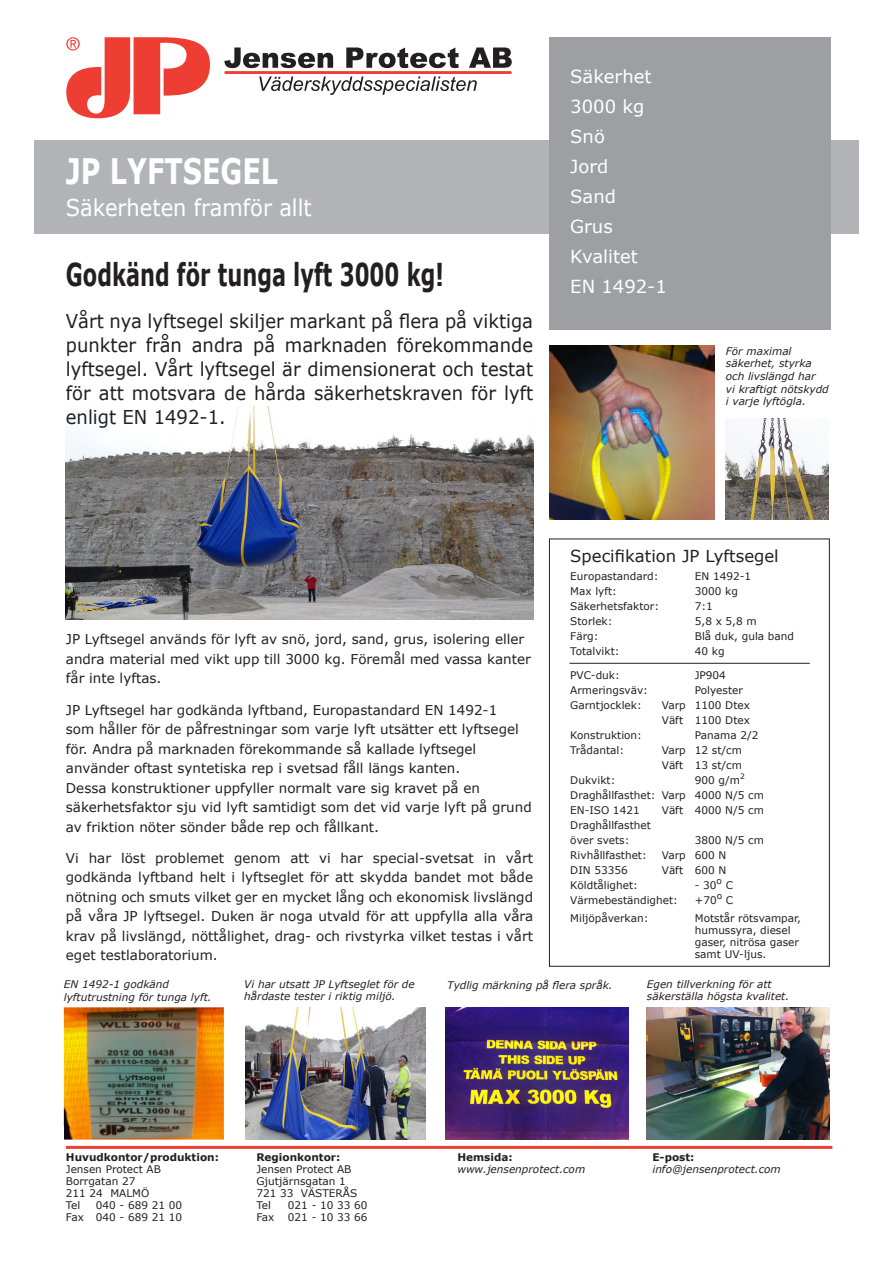
<style>
.page{position:relative;width:893px;height:1263px;background:#fff}
.page>*{position:absolute;margin:0;border:0;box-sizing:border-box;transform-origin:0 0}
.t1{font:700 35.1px "Verdana";color:#fff;scale:.77 1}
.t2{font:700 31.5px "Verdana";color:#231f20;scale:.67 1}
.t3{font:23.1px "Verdana";color:#fff;scale:.91 1}
.t4{font:19.05px/24px "Verdana";color:#231f20;text-align:justify;scale:.94 1}
.t5{font:18px "Verdana";color:#fff}
.t6{font:16.5px "Verdana";color:#231f20}
.t7{font:13.5px/19.5px "Verdana";color:#231f20}
.t8{font:10.5px/12px "Verdana";color:#231f20}
.t9{font:italic 10.5px/12.6px "Verdana";color:#231f20}
.t10{font:700 10.5px "Verdana";color:#231f20}
</style>
<div class="page">
<img style="left:66px;top:407px;width:467px;height:213px">
<div style="left:34px;top:140px;width:825px;height:94px;background:#b2b3b7"></div>
<div style="left:549px;top:37px;width:281px;height:293px;background:#9d9fa2"></div>
<img style="left:647px;top:1008px;width:183px;height:132px">
<img style="left:245px;top:1007px;width:180px;height:132px">
<img style="left:446px;top:1007px;width:182px;height:132px">
<hr style="left:66px;top:1146px;width:766px;height:3px;background:#ee3e34">
<svg style="left:66px;top:37px;width:144px;height:81px"></svg>
<svg style="left:224px;top:47px;width:288px;height:21px"></svg>
<svg style="left:259px;top:76px;width:218px;height:19px"></svg>
<hr style="left:224px;top:71px;width:288px;height:3px;background:#ee3e34">
<img style="left:64px;top:1007px;width:160px;height:132px">
<div style="left:549px;top:539px;width:281px;height:428px;border:1px solid #231f20"></div>
<img style="left:550px;top:345px;width:165px;height:174px">
<img style="left:726px;top:419px;width:103px;height:100px">
<hr style="left:569px;top:663px;width:241px;height:1px;background:#231f20">
<p class="t1" style="left:66px;top:146px;width:277px">JP LYFTSEGEL</p>
<p class="t3" style="left:66px;top:191px;width:272px">Säkerheten framför allt</p>
<p class="t2" style="left:66px;top:252px;width:566px">Godkänd för tunga lyft 3000 kg!</p>
<p class="t4" style="left:66px;top:309px;width:498px">Vårt nya lyftsegel skiljer markant på flera på viktiga punkter från andra på marknaden förekommande lyftsegel. Vårt lyftsegel är dimensionerat och testat för att motsvara de hårda säkerhetskraven för lyft enligt EN 1492-1.</p>
<p class="t5" style="left:570px;top:64px;width:83px">Säkerhet</p>
<p class="t5" style="left:570px;top:94px;width:75px">3000 kg</p>
<p class="t5" style="left:570px;top:124px;width:36px">Snö</p>
<p class="t5" style="left:570px;top:154px;width:40px">Jord</p>
<p class="t5" style="left:570px;top:184px;width:47px">Sand</p>
<p class="t5" style="left:570px;top:214px;width:44px">Grus</p>
<p class="t5" style="left:570px;top:244px;width:69px">Kvalitet</p>
<p class="t5" style="left:570px;top:274px;width:98px">EN 1492-1</p>
<p class="t9" style="left:726px;top:345px;width:104px">För maximal säkerhet, styrka och livslängd har<br>vi kraftigt nötskydd i varje lyftögla.</p>
<p class="t7" style="left:66px;top:629px;width:466px">JP Lyftsegel används för lyft av snö, jord, sand, grus, isolering eller andra material med vikt upp till 3000 kg. Föremål med vassa kanter får inte lyftas.</p>
<p class="t7" style="left:66px;top:700px;width:467px">JP Lyftsegel har godkända lyftband, Europastandard EN 1492-1<br>som håller för de påfrestningar som varje lyft utsätter ett lyftsegel för. Andra på marknaden förekommande så kallade lyftsegel använder oftast syntetiska rep i svetsad fåll längs kanten.<br>Dessa konstruktioner uppfyller normalt vare sig kravet på en säkerhetsfaktor sju vid lyft samtidigt som det vid varje lyft på grund av friktion nöter sönder både rep och fållkant.</p>
<p class="t7" style="left:66px;top:848px;width:469px;text-align:justify">Vi har löst problemet genom att vi har special-svetsat in vårt godkända lyftband helt i lyftseglet för att skydda bandet mot både nötning och smuts vilket ger en mycket lång och ekonomisk livslängd på våra JP lyftsegel. Duken är noga utvald för att uppfylla alla våra krav på livslängd, nöttålighet, drag- och rivstyrka vilket testas i vårt eget testlaboratorium.</p>
<p class="t6" style="left:570px;top:544px;width:210px">Specifikation JP Lyftsegel</p>
<p class="t8" style="left:570px;top:570px;width:90px">Europastandard:</p>
<p class="t8" style="left:695px;top:570px;width:58px">EN 1492-1</p>
<p class="t8" style="left:570px;top:585px;width:48px">Max lyft:</p>
<p class="t8" style="left:695px;top:585px;width:45px">3000 kg</p>
<p class="t8" style="left:570px;top:600px;width:90px">Säkerhetsfaktor:</p>
<p class="t8" style="left:695px;top:600px;width:20px">7:1</p>
<p class="t8" style="left:570px;top:615px;width:44px">Storlek:</p>
<p class="t8" style="left:695px;top:615px;width:63px">5,8 x 5,8 m</p>
<p class="t8" style="left:570px;top:630px;width:30px">Färg:</p>
<p class="t8" style="left:695px;top:630px;width:101px">Blå duk, gula band</p>
<p class="t8" style="left:570px;top:645px;width:51px">Totalvikt:</p>
<p class="t8" style="left:695px;top:645px;width:31px">40 kg</p>
<p class="t8" style="left:570px;top:669px;width:51px">PVC-duk:</p>
<p class="t8" style="left:695px;top:669px;width:33px">JP904</p>
<p class="t8" style="left:570px;top:684px;width:79px">Armeringsväv:</p>
<p class="t8" style="left:695px;top:684px;width:50px">Polyester</p>
<p class="t8" style="left:570px;top:699px;width:73px">Garntjocklek:</p>
<p class="t8" style="left:662px;top:699px;width:90px">Varp 1100 Dtex</p>
<p class="t8" style="left:662px;top:714px;width:90px">Väft 1100 Dtex</p>
<p class="t8" style="left:570px;top:729px;width:73px">Konstruktion:</p>
<p class="t8" style="left:695px;top:729px;width:65px">Panama 2/2</p>
<p class="t8" style="left:570px;top:744px;width:55px">Trådantal:</p>
<p class="t8" style="left:662px;top:744px;width:82px">Varp 12 st/cm</p>
<p class="t8" style="left:662px;top:759px;width:82px">Väft 13 st/cm</p>
<p class="t8" style="left:570px;top:774px;width:47px">Dukvikt:</p>
<p class="t8" style="left:695px;top:774px;width:52px">900 g/m<sup>2</sup></p>
<p class="t8" style="left:570px;top:789px;width:195px">Draghållfasthet: Varp 4000 N/5 cm</p>
<p class="t8" style="left:570px;top:804px;width:71px">EN-ISO 1421</p>
<p class="t8" style="left:662px;top:804px;width:104px">Väft 4000 N/5 cm</p>
<p class="t8" style="left:570px;top:819px;width:82px">Draghållfasthet</p>
<p class="t8" style="left:570px;top:834px;width:61px">över svets:</p>
<p class="t8" style="left:695px;top:834px;width:71px">3800 N/5 cm</p>
<p class="t8" style="left:570px;top:849px;width:78px">Rivhållfasthet:</p>
<p class="t8" style="left:662px;top:849px;width:66px">Varp 600 N</p>
<p class="t8" style="left:570px;top:864px;width:59px">DIN 53356</p>
<p class="t8" style="left:662px;top:864px;width:66px">Väft 600 N</p>
<p class="t8" style="left:570px;top:879px;width:69px">Köldtålighet:</p>
<p class="t8" style="left:695px;top:879px;width:40px">- 30<sup>o</sup> C</p>
<p class="t8" style="left:570px;top:894px;width:109px">Värmebeständighet:</p>
<p class="t8" style="left:695px;top:894px;width:40px">+70<sup>o</sup> C</p>
<p class="t8" style="left:570px;top:912px;width:80px">Miljöpåverkan:</p>
<p class="t8" style="left:695px;top:912px;width:108px">Motstår rötsvampar,</p>
<p class="t8" style="left:695px;top:924px;width:106px">humussyra, diesel gaser, nitrösa gaser</p>
<p class="t8" style="left:695px;top:948px;width:73px">samt UV-ljus.</p>
<p class="t9" style="left:447px;top:978px;width:167px">Tydlig märkning på flera språk.</p>
<p class="t9" style="left:64px;top:978px;width:149px">EN 1492-1 godkänd lyftutrustning för tunga lyft.</p>
<p class="t9" style="left:244px;top:977px;width:172px">Vi har utsatt JP Lyftseglet för de hårdaste tester i riktig miljö.</p>
<p class="t9" style="left:647px;top:977px;width:144px">Egen tillverkning för att säkerställa högsta kvalitet.</p>
<p class="t10" style="left:66px;top:1149px;width:155px">Huvudkontor/produktion:</p>
<p class="t10" style="left:256px;top:1149px;width:85px">Regionkontor:</p>
<p class="t10" style="left:457px;top:1149px;width:57px">Hemsida:</p>
<p class="t10" style="left:652px;top:1149px;width:43px">E-post:</p>
<p class="t8" style="left:66px;top:1163px;width:97px">Jensen Protect AB</p>
<p class="t8" style="left:256px;top:1163px;width:97px">Jensen Protect AB</p>
<p class="t9" style="left:457px;top:1162px;width:129px">www.jensenprotect.com</p>
<p class="t9" style="left:652px;top:1162px;width:130px">info@jensenprotect.com</p>
<p class="t8" style="left:66px;top:1175px;width:71px">Borrgatan 27</p>
<p class="t8" style="left:256px;top:1175px;width:91px">Gjutjärnsgatan 1</p>
<p class="t8" style="left:66px;top:1187px;width:85px">211 24 MALMÖ</p>
<p class="t8" style="left:256px;top:1187px;width:102px">721 33 VÄSTERÅS</p>
<p class="t8" style="left:66px;top:1199px;width:16px">Tel</p>
<p class="t8" style="left:96px;top:1199px;width:88px">040 - 689 21 00</p>
<p class="t8" style="left:256px;top:1199px;width:16px">Tel</p>
<p class="t8" style="left:288px;top:1199px;width:81px">021 - 10 33 60</p>
<p class="t8" style="left:66px;top:1211px;width:118px">Fax 040 - 689 21 10</p>
<p class="t8" style="left:256px;top:1211px;width:20px">Fax</p>
<p class="t8" style="left:288px;top:1211px;width:81px">021 - 10 33 66</p>
</div>
